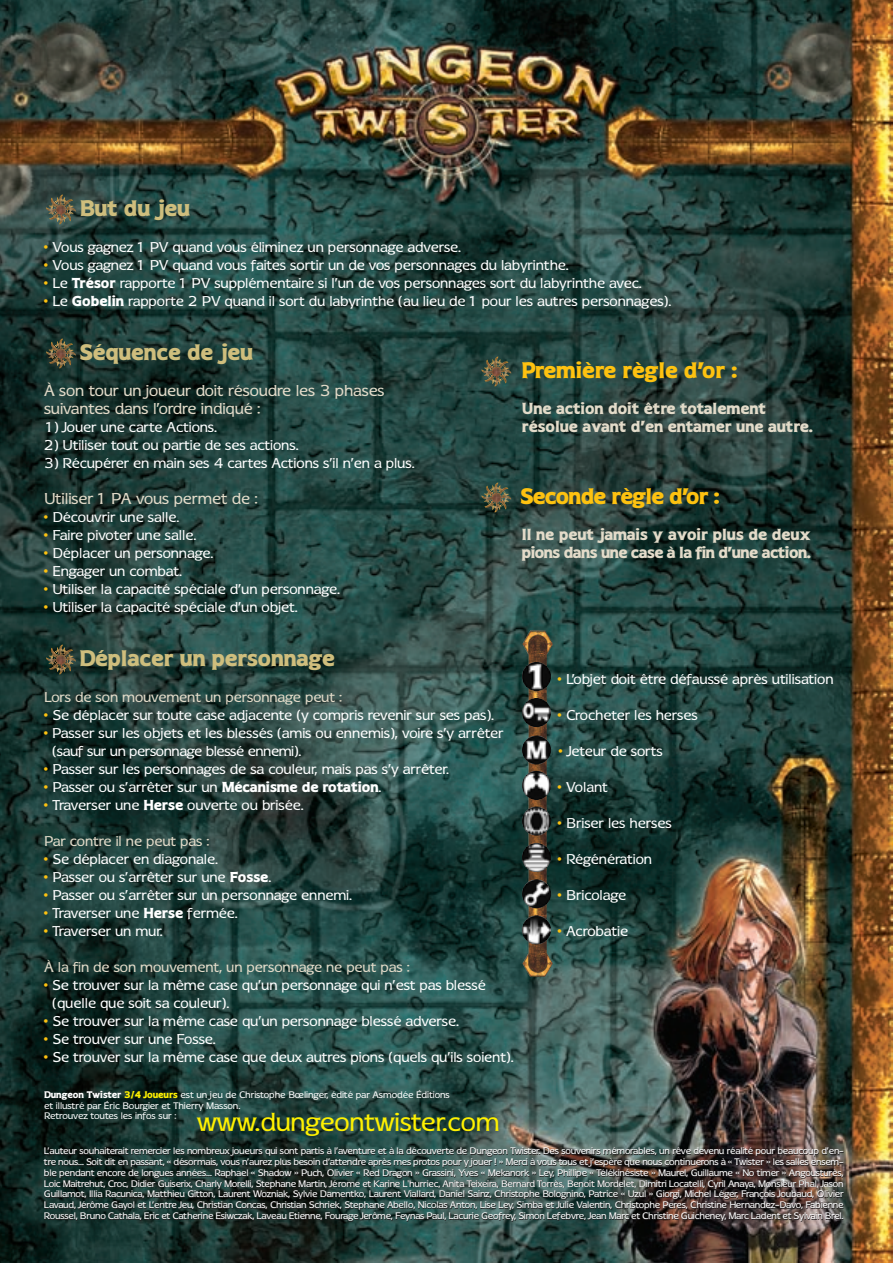
<style>
.page{position:relative;width:893px;height:1263px;background:#fff}
.page>*{position:absolute;margin:0;border:0;box-sizing:border-box;transform-origin:0 0}
.t1{font:24.9px "TF Dierama";color:#fff101}
.t2{font:800 21px "TF Dierama";color:#cfbe7d}
.t3{font:800 21px "TF Dierama";color:#fec210}
.t4{font:800 21px "TF Dierama";letter-spacing:-.03em;color:#fec210}
.t5{font:15px/18px "TF Dierama";color:#e3dbc9}
.t6{font:800 15px/18px "TF Dierama";letter-spacing:-.03em;color:#e3dbc9}
.t7{font:800 15px/18px "TF Dierama";color:#e3dbc9}
.t8{font:13.5px/18px "TF Dierama";color:#fff}
.t9{font:13.5px "TF Dierama";color:#e3dbc9}
.t10{font:9px/10.8px "TF Dierama";color:#fff}
.s1{color:#fec210}
.s2{font-weight:800}
.s3{font-weight:800;color:#fff101}
</style>
<div class="page">
<img style="left:0;top:0;width:893px;height:1263px">
<img style="left:522px;top:630px;width:31px;height:347px">
<img style="left:46px;top:645px;width:30px;height:29px">
<img style="left:46px;top:339px;width:30px;height:29px">
<img style="left:46px;top:195px;width:30px;height:29px">
<img style="left:522px;top:698px;width:29px;height:29px;border-radius:50%">
<img style="left:522px;top:735px;width:29px;height:30px;border-radius:50%">
<img style="left:522px;top:771px;width:29px;height:29px;border-radius:50%">
<img style="left:522px;top:806px;width:29px;height:30px;border-radius:50%">
<img style="left:522px;top:843px;width:29px;height:29px;border-radius:50%">
<img style="left:522px;top:879px;width:29px;height:29px;border-radius:50%">
<img style="left:522px;top:915px;width:29px;height:30px;border-radius:50%">
<img style="left:522px;top:662px;width:29px;height:29px;border-radius:50%">
<img style="left:481px;top:357px;width:30px;height:29px">
<img style="left:481px;top:483px;width:30px;height:29px">
<h2 class="t2" style="left:79px;top:196px;width:112px">But du jeu</h2>
<h3 class="t8" style="left:44px;top:238px;width:419px"><span class="s1">•</span> Vous gagnez 1 PV quand vous éliminez un personnage adverse.</h3>
<h3 class="t8" style="left:44px;top:256px;width:526px"><span class="s1">•</span> Vous gagnez 1 PV quand vous faites sortir un de vos personnages du labyrinthe.</h3>
<h3 class="t8" style="left:44px;top:274px;width:599px"><span class="s1">•</span> Le <span class="s2">Trésor</span> rapporte 1 PV supplémentaire si l’un de vos personnages sort du labyrinthe avec.</h3>
<h3 class="t8" style="left:44px;top:292px;width:629px"><span class="s1">•</span> Le <span class="s2">Gobelin</span> rapporte 2 PV quand il sort du labyrinthe (au lieu de 1 pour les autres personnages).</h3>
<h2 class="t2" style="left:79px;top:340px;width:175px">Séquence de jeu</h2>
<h3 class="t5" style="left:44px;top:382px;width:342px">À son tour un joueur doit résoudre les 3 phases suivantes dans l’ordre indiqué :</h3>
<h3 class="t8" style="left:44px;top:418px;width:175px">1) Jouer une carte Actions.</h3>
<h3 class="t8" style="left:44px;top:436px;width:256px">2) Utiliser tout ou partie de ses actions.</h3>
<h3 class="t8" style="left:44px;top:454px;width:372px">3) Récupérer en main ses 4 cartes Actions s’il n’en a plus.</h3>
<h3 class="t5" style="left:44px;top:490px;width:215px">Utiliser 1 PA vous permet de :</h3>
<h3 class="t8" style="left:44px;top:508px;width:137px"><span class="s1">•</span> Découvrir une salle.</h3>
<h3 class="t8" style="left:44px;top:526px;width:154px"><span class="s1">•</span> Faire pivoter une salle.</h3>
<h3 class="t8" style="left:44px;top:544px;width:171px"><span class="s1">•</span> Déplacer un personnage.</h3>
<h3 class="t8" style="left:44px;top:562px;width:139px"><span class="s1">•</span> Engager un combat.</h3>
<h3 class="t8" style="left:44px;top:580px;width:298px"><span class="s1">•</span> Utiliser la capacité spéciale d’un personnage.</h3>
<h3 class="t8" style="left:44px;top:598px;width:255px"><span class="s1">•</span> Utiliser la capacité spéciale d’un objet.</h3>
<h2 class="t2" style="left:79px;top:646px;width:257px">Déplacer un personnage</h2>
<h3 class="t9" style="left:44px;top:689px;width:300px">Lors de son mouvement un personnage peut :</h3>
<h3 class="t8" style="left:44px;top:706px;width:452px"><span class="s1">•</span> Se déplacer sur toute case adjacente (y compris revenir sur ses pas).</h3>
<h3 class="t8" style="left:52px;top:724px;width:453px;text-indent:-8px"><span class="s1">•</span> Passer sur les objets et les blessés (amis ou ennemis), voire s’y arrêter (sauf sur un personnage blessé ennemi).</h3>
<h3 class="t8" style="left:44px;top:760px;width:407px"><span class="s1">•</span> Passer sur les personnages de sa couleur, mais pas s’y arrêter.</h3>
<h3 class="t8" style="left:44px;top:778px;width:339px"><span class="s1">•</span> Passer ou s’arrêter sur un <span class="s2">Mécanisme de rotation</span>.</h3>
<h3 class="t8" style="left:44px;top:796px;width:261px"><span class="s1">•</span> Traverser une <span class="s2">Herse</span> ouverte ou brisée.</h3>
<h3 class="t9" style="left:44px;top:833px;width:167px">Par contre il ne peut pas :</h3>
<h3 class="t8" style="left:44px;top:850px;width:175px"><span class="s1">•</span> Se déplacer en diagonale.</h3>
<h3 class="t8" style="left:44px;top:868px;width:229px"><span class="s1">•</span> Passer ou s’arrêter sur une <span class="s2">Fosse</span>.</h3>
<h3 class="t8" style="left:44px;top:886px;width:310px"><span class="s1">•</span> Passer ou s’arrêter sur un personnage ennemi.</h3>
<h3 class="t8" style="left:44px;top:904px;width:195px"><span class="s1">•</span> Traverser une <span class="s2">Herse</span> fermée.</h3>
<h3 class="t8" style="left:44px;top:922px;width:120px"><span class="s1">•</span> Traverser un mur.</h3>
<h3 class="t9" style="left:44px;top:959px;width:367px">À la fin de son mouvement, un personnage ne peut pas :</h3>
<h3 class="t8" style="left:52px;top:976px;width:435px;text-indent:-8px"><span class="s1">•</span> Se trouver sur la même case qu’un personnage qui n’est pas blessé (quelle que soit sa couleur).</h3>
<h3 class="t8" style="left:44px;top:1012px;width:417px"><span class="s1">•</span> Se trouver sur la même case qu’un personnage blessé adverse.</h3>
<h3 class="t8" style="left:44px;top:1030px;width:173px"><span class="s1">•</span> Se trouver sur une Fosse.</h3>
<h3 class="t8" style="left:44px;top:1048px;width:471px"><span class="s1">•</span> Se trouver sur la même case que deux autres pions (quels qu’ils soient).</h3>
<h2 class="t3" style="left:521px;top:358px;width:217px">Première règle d’or :</h2>
<h3 class="t7" style="left:522px;top:400px;width:293px">Une action doit être totalement résolue avant d’en entamer une autre.</h3>
<h2 class="t4" style="left:520px;top:484px;width:201px">Seconde règle d’or :</h2>
<h3 class="t6" style="left:522px;top:526px;width:290px">Il ne peut jamais y avoir plus de deux pions dans une case à la fin d’une action.</h3>
<h3 class="t8" style="left:558px;top:670px;width:277px"><span class="s1">•</span> L’objet doit être défaussé après utilisation</h3>
<h3 class="t8" style="left:558px;top:706px;width:141px"><span class="s1">•</span> Crocheter les herses</h3>
<h3 class="t8" style="left:559px;top:742px;width:105px"><span class="s1">•</span> Jeteur de sorts</h3>
<h3 class="t8" style="left:558px;top:778px;width:52px"><span class="s1">•</span> Volant</h3>
<h3 class="t8" style="left:558px;top:814px;width:115px"><span class="s1">•</span> Briser les herses</h3>
<h3 class="t8" style="left:558px;top:850px;width:96px"><span class="s1">•</span> Régénération</h3>
<h3 class="t8" style="left:558px;top:886px;width:70px"><span class="s1">•</span> Bricolage</h3>
<h3 class="t8" style="left:558px;top:922px;width:72px"><span class="s1">•</span> Acrobatie</h3>
<p class="t10" style="left:44px;top:1089px;width:407px"><span class="s2">Dungeon Twister</span> <span class="s3">3/4 Joueurs</span> est un jeu de Christophe Bœlinger, édité par Asmodée Éditions et illustré par Éric Bourgier et Thierry Masson.<br>Retrouvez toutes les infos sur :</p>
<h1 class="t1" style="left:197px;top:1108px;width:304px">www.dungeontwister.com</h1>
<p class="t10" style="left:44px;top:1146px;width:801px;text-align:justify">L’auteur souhaiterait remercier les nombreux joueurs qui sont partis à l’aventure et à la découverte de Dungeon Twister. Des souvenirs mémorables, un rêve devenu réalité pour beaucoup d’en&shy;tre nous… Soit dit en passant, « désormais, vous n’aurez plus besoin d’attendre après mes protos pour y jouer ! » Merci à vous tous et j’espère que nous continuerons à « Twister » les salles ensem&shy;ble pendant encore de longues années… Raphael « Shadow » Puch, Olivier « Red Dragon » Grassini, Yves « Mekanork » Ley, Phillipe « Télékinésiste » Maurel, Guillaume « No timer » Angousturès, Loic Maitrehut, Croc, Didier Guiserix, Charly Morelli, Stephane Martin, Jérome et Karine L'hurriec, Anita Teixeira, Bernard Torrès, Benoit Mordelet, Dimitri Locatelli, Cyril Anaya, Monsieur Phal, Jason Guillamot, Illia Racunica, Matthieu Gitton, Laurent Wozniak, Sylvie Damentko, Laurent Viallard, Daniel Sainz, Christophe Bolognino, Patrice « Uzul » Giorgi, Michel Léger, François Joubaud, Olivier Lavaud, Jérôme Gayol et L’entre Jeu, Christian Concas, Christian Schriek, Stephane Abello, Nicolas Anton, Lise Ley, Simba et Julie Valentin, Christophe Peres, Christine Hernandez-Davo, Fabienne Roussel, Bruno Cathala, Eric et Catherine Esiwczak, Laveau Etienne, Fourage Jerôme, Feynas Paul, Lacurie Geofrey, Simon Lefebvre, Jean Marc et Christine Guicheney, Marc Ladent et Sylvain Brel.</p>
</div>
